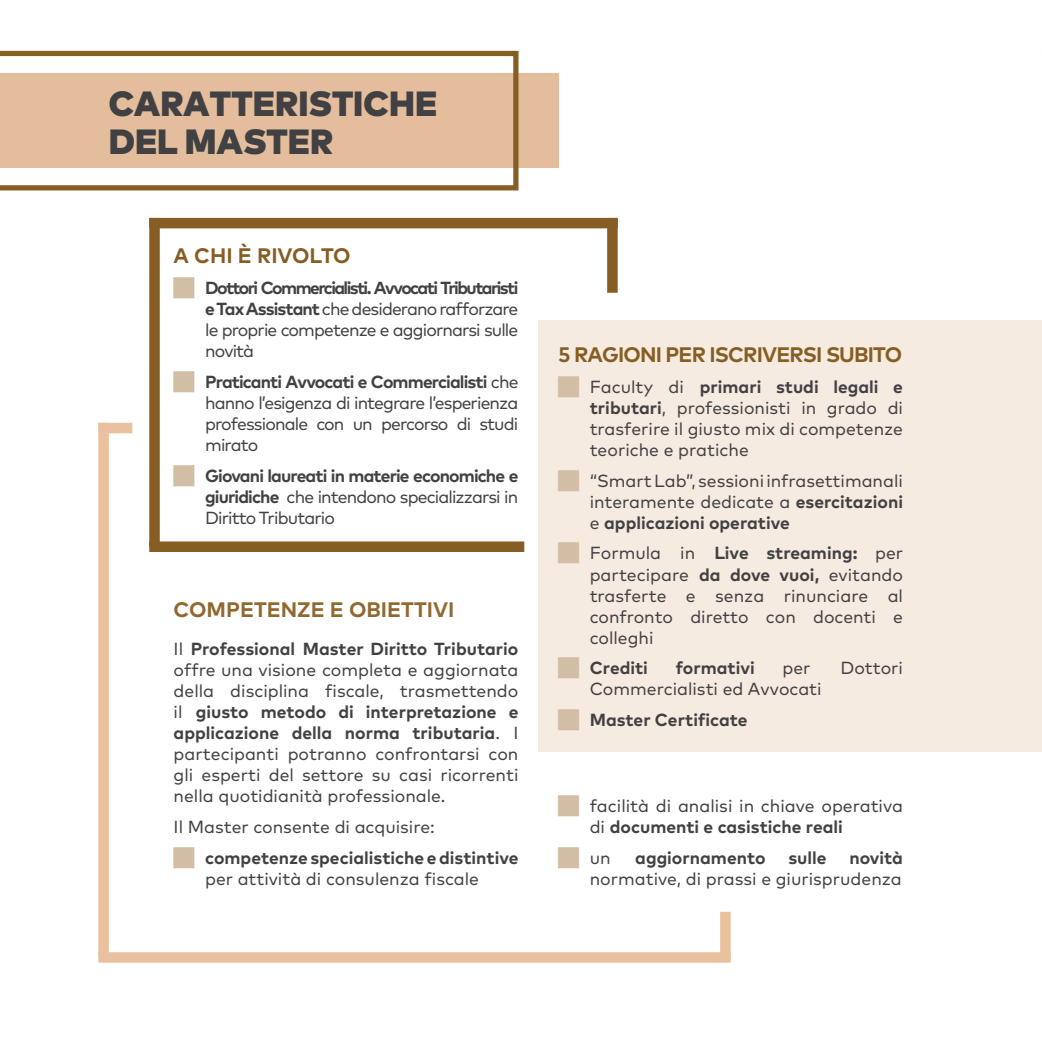
<style>
.page{position:relative;width:1042px;height:1042px;background:#fff}
.page>*{position:absolute;margin:0;border:0;box-sizing:border-box;transform-origin:0 0}
.t1{font:900 35px/38.5px "Mark";color:#414042}
.t2{font:700 21px "Mark";letter-spacing:-.04em;color:#865d22}
.t3{font:700 21px "Mark";color:#906830}
.t4{font:700 21px "Mark";color:#865d22}
.t5{font:17.5px/21px "Mark";color:#414042;text-align:justify}
.t6{font:700 17.5px/21px "Mark";color:#414042;text-align:justify}
.s1{font-weight:700}
.s2{font-weight:400}
</style>
<div class="page">
<div style="left:538px;top:320px;width:504px;height:431px;background:#f6ebe1"></div>
<div style="left:0;top:74px;width:558px;height:94px;background:#e4be9c"></div>
<svg style="left:0;top:51px;width:518px;height:139px"></svg>
<div style="left:607px;top:218px;width:11px;height:75px;background:#865d22"></div>
<div style="left:149px;top:218px;width:11px;height:329px;background:#865d22"></div>
<div style="left:98px;top:423px;width:11px;height:532px;background:#eac19e"></div>
<div style="left:720px;top:912px;width:10px;height:50px;background:#eac19e"></div>
<div style="left:149px;top:218px;width:469px;height:10px;background:#865d22"></div>
<div style="left:149px;top:541px;width:375px;height:11px;background:#865d22"></div>
<div style="left:98px;top:423px;width:34px;height:10px;background:#eac19e"></div>
<div style="left:98px;top:952px;width:632px;height:10px;background:#eac19e"></div>
<h1 class="t1" style="left:109px;top:83px;width:330px">CARATTERISTICHE<br>DEL MASTER</h1>
<p class="t4" style="left:174px;top:242px;width:178px">A CHI È RIVOLTO</p>
<p class="t5" style="left:205px;top:277px;width:315px"><span class="s1">Dottori Commercialisti. Avvocati Tributaristi e Tax Assistant</span> che desiderano rafforzare le proprie competenze e aggiornarsi sulle novità</p>
<p class="t5" style="left:205px;top:371px;width:315px"><span class="s1">Praticanti Avvocati e Commercialisti</span> che hanno l’esigenza di integrare l’esperienza professionale con un percorso di studi mirato</p>
<p class="t6" style="left:205px;top:465px;width:315px">Giovani laureati in materie economiche e giuridiche <span class="s2">che intendono specializzarsi in Diritto Tributario</span></p>
<p class="t3" style="left:174px;top:596px;width:282px">COMPETENZE E OBIETTIVI</p>
<p class="t5" style="left:174px;top:638px;width:346px">Il <span class="s1">Professional Master Diritto Tributario </span>offre una visione completa e aggiornata della disciplina fiscale, trasmettendo il <span class="s1">giusto metodo di interpretazione e applicazione della norma tributaria</span>. I partecipanti potranno confrontarsi con gli esperti del settore su casi ricorrenti nella quotidianità professionale.</p>
<p class="t5" style="left:174px;top:816px;width:263px">Il Master consente di acquisire:</p>
<p class="t6" style="left:205px;top:846px;width:315px">competenze specialistiche e distintive</p>
<p class="t5" style="left:205px;top:868px;width:275px">per attività di consulenza fiscale</p>
<p class="t2" style="left:558px;top:341px;width:345px">5 RAGIONI PER ISCRIVERSI SUBITO</p>
<p class="t5" style="left:590px;top:376px;width:315px">Faculty di <span class="s1">primari studi legali e tributari</span>, professionisti in grado di trasferire il giusto mix di competenze teoriche e pratiche</p>
<p class="t5" style="left:590px;top:469px;width:315px">“Smart Lab”, sessioni infrasettimanali interamente dedicate a <span class="s1">esercitazioni </span>e <span class="s1">applicazioni operative</span></p>
<p class="t5" style="left:590px;top:542px;width:315px">Formula in <span class="s1">Live streaming:</span> per partecipare <span class="s1">da dove vuoi,</span> evitando trasferte e senza rinunciare al confronto diretto con docenti e colleghi</p>
<p class="t6" style="left:590px;top:657px;width:60px">Crediti</p>
<p class="t6" style="left:676px;top:657px;width:80px">formativi</p>
<p class="t5" style="left:782px;top:657px;width:30px">per</p>
<p class="t5" style="left:840px;top:657px;width:64px">Dottori</p>
<p class="t5" style="left:590px;top:678px;width:233px">Commercialisti ed Avvocati</p>
<p class="t6" style="left:590px;top:709px;width:159px">Master Certificate</p>
<p class="t5" style="left:590px;top:795px;width:315px">facilità di analisi in chiave operativa di <span class="s1">documenti e casistiche reali</span></p>
<p class="t5" style="left:590px;top:847px;width:22px">un</p>
<p class="t6" style="left:635px;top:846px;width:132px">aggiornamento</p>
<p class="t6" style="left:788px;top:846px;width:40px">sulle</p>
<p class="t6" style="left:849px;top:846px;width:55px">novità</p>
<p class="t5" style="left:590px;top:868px;width:314px">normative, di prassi e giurisprudenza</p>
</div>
